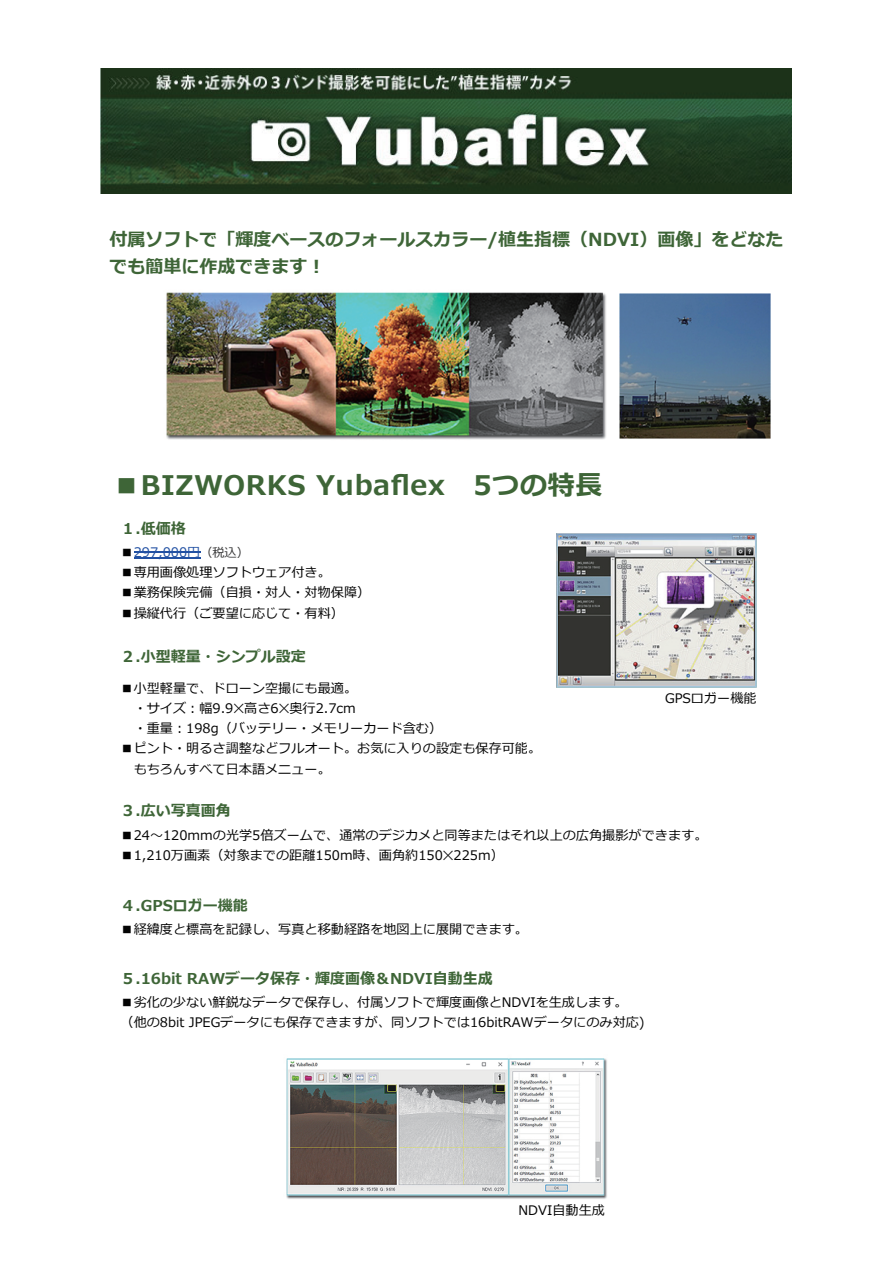
<style>
.page{position:relative;width:893px;height:1263px;background:#fff}
.page>*{position:absolute;margin:0;border:0;box-sizing:border-box;transform-origin:0 0}
.t1{font:700 27px "Meiryo";letter-spacing:.025em;color:#3e6537}
.t2{font:700 18px/27px "Meiryo";color:#3e6537}
.t3{font:700 15px "Meiryo";color:#3e6537}
.t4{font:13.2px/20.2px "Meiryo";color:#030303}
.t5{font:13.2px "Meiryo";color:#2251a3}
.s1{color:#030303}
.s2{font-size:12.15px;color:#333334}
</style>
<div class="page">
<img style="left:100px;top:69px;width:692px;height:124px">
<img style="left:166px;top:292px;width:440px;height:148px">
<hr style="left:134px;top:558px;width:66px;height:1px;background:#2251a3">
<hr style="left:135px;top:551px;width:66px;height:1px;background:#2251a3">
<img style="left:619px;top:293px;width:152px;height:145px">
<img style="left:557px;top:534px;width:200px;height:153px">
<img style="left:286px;top:1058px;width:321px;height:141px">
<h2 class="t2" style="left:110px;top:227px;width:675px">付属ソフトで「輝度ベースのフォールスカラー/植生指標（NDVI）画像」をどなたでも簡単に作成できます︕</h2>
<h1 class="t1" style="left:113px;top:466px;width:491px">■BIZWORKS Yubaflex　5つの特長</h1>
<p class="t3" style="left:121px;top:518px;width:67px">１.低価格</p>
<p class="t5" style="left:121px;top:543px;width:130px"><span class="s1">■</span>297,000円<span class="s2">（税込）</span></p>
<p class="t4" style="left:121px;top:563px;width:212px">■専用画像処理ソフトウェア付き。</p>
<p class="t4" style="left:121px;top:583px;width:251px">■業務保険完備（自損・対人・対物保障）</p>
<p class="t4" style="left:121px;top:603px;width:225px">■操縦代行（ご要望に応じて・有料）</p>
<p class="t3" style="left:121px;top:646px;width:187px">２.小型軽量・シンプル設定</p>
<p class="t4" style="left:121px;top:678px;width:323px">■小型軽量で、ドローン空撮にも最適。<br>　・サイズ︓幅9.9✕高さ6✕奥行2.7cm<br>　・重量︓198g（バッテリー・メモリーカード含む）</p>
<p class="t4" style="left:121px;top:739px;width:422px">■ピント・明るさ調整などフルオート。お気に入りの設定も保存可能。　もちろんすべて日本語メニュー。</p>
<p class="t3" style="left:121px;top:800px;width:112px">３.広い写真画角</p>
<p class="t4" style="left:121px;top:825px;width:588px">■24～120mmの光学5倍ズームで、通常のデジカメと同等またはそれ以上の広角撮影ができます。</p>
<p class="t4" style="left:121px;top:845px;width:385px">■1,210万画素（対象までの距離150m時、画角約150✕225m）</p>
<p class="t3" style="left:121px;top:894px;width:129px">４.GPSロガー機能</p>
<p class="t4" style="left:121px;top:919px;width:409px">■経緯度と標高を記録し、写真と移動経路を地図上に展開できます。</p>
<p class="t4" style="left:665px;top:689px;width:93px">GPSロガー機能</p>
<p class="t3" style="left:121px;top:968px;width:374px">５.16bit RAWデータ保存・輝度画像＆NDVI自動生成</p>
<p class="t4" style="left:121px;top:993px;width:526px">■劣化の少ない鮮鋭なデータで保存し、付属ソフトで輝度画像とNDVIを生成します。<br>（他の8bit JPEGデータにも保存できますが、同ソフトでは16bitRAWデータにのみ対応)</p>
<p class="t4" style="left:519px;top:1201px;width:88px">NDVI自動生成</p>
</div>
